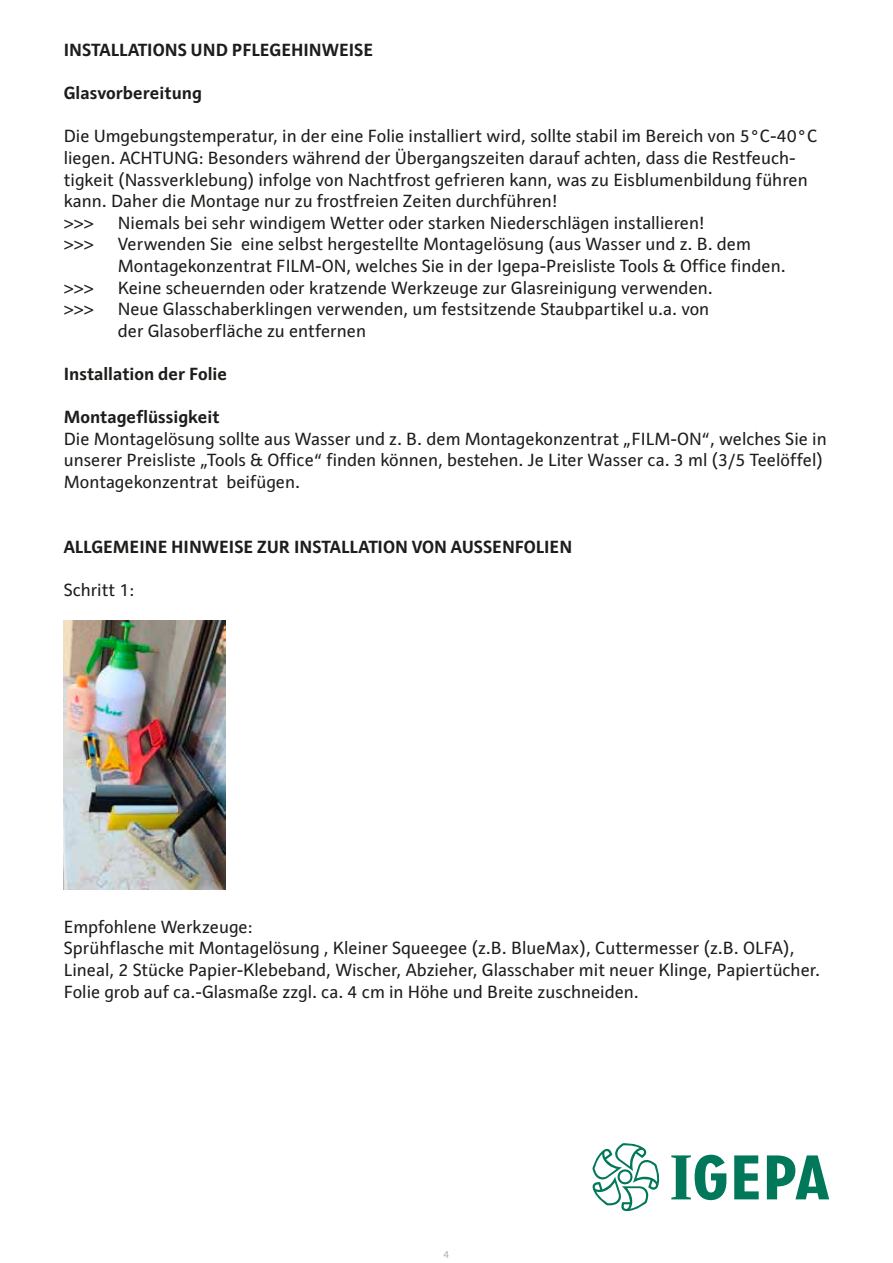
<style>
.page{position:relative;width:893px;height:1263px;background:#fff}
.page>*{position:absolute;margin:0;border:0;box-sizing:border-box;transform-origin:0 0}
.t1{font:18px/21.6px "Raldo";color:#1d1d1b}
.t2{font:700 18px "Raldo";color:#1d1d1b}
.t3{font:10.5px "Raldo";color:#b2b2b2}
.s1{font-weight:700}
</style>
<div class="page">
<svg style="left:592px;top:1143px;width:68px;height:68px"></svg>
<svg style="left:734px;top:1155px;width:25px;height:44px"></svg>
<svg style="left:767px;top:1155px;width:62px;height:44px"></svg>
<svg style="left:671px;top:1155px;width:55px;height:45px"></svg>
<img style="left:64px;top:621px;width:161px;height:268px">
<p class="t2" style="left:64px;top:39px;width:311px">INSTALLATIONS UND PFLEGEHINWEISE</p>
<p class="t2" style="left:64px;top:82px;width:140px">GLASVORBEREITUNG</p>
<p class="t1" style="left:64px;top:126px;width:755px">Die Umgebungstemperatur, in der eine Folie installiert wird, sollte stabil im Bereich von 5°C-40°C liegen. ACHTUNG: Besonders während der Übergangszeiten darauf achten, dass die Restfeuch&shy;tigkeit (Nassverklebung) infolge von Nachtfrost gefrieren kann, was zu Eisblumenbildung führen kann. Daher die Montage nur zu frostfreien Zeiten durchführen!<br>&gt;&gt;&gt;</p>
<p class="t1" style="left:118px;top:212px;width:588px">Niemals bei sehr windigem Wetter oder starken Niederschlägen installieren!</p>
<p class="t1" style="left:64px;top:234px;width:32px">&gt;&gt;&gt;</p>
<p class="t1" style="left:118px;top:234px;width:669px">Verwenden Sie eine selbst hergestellte Montagelösung (aus Wasser und z. B. dem<br>Montagekonzentrat FILM-ON, welches Sie in der Igepa-Preisliste Tools &amp; Office finden.</p>
<p class="t1" style="left:64px;top:277px;width:32px">&gt;&gt;&gt;</p>
<p class="t1" style="left:118px;top:277px;width:597px">Keine scheuernden oder kratzende Werkzeuge zur Glasreinigung verwenden.</p>
<p class="t1" style="left:64px;top:298px;width:32px">&gt;&gt;&gt;</p>
<p class="t1" style="left:118px;top:298px;width:593px">Neue Glasschaberklingen verwenden, um festsitzende Staubpartikel u.a. von der Glasoberfläche zu entfernen</p>
<p class="t2" style="left:64px;top:363px;width:165px">INSTALLATION DER FOLIE</p>
<p class="t1" style="left:64px;top:406px;width:764px"><span class="s1">MONTAGEFLÜSSIGKEIT<br></span>Die Montagelösung sollte aus Wasser und z. B. dem Montagekonzentrat „FILM-ON“, welches Sie in unserer Preisliste „Tools &amp; Office“ finden können, bestehen. Je Liter Wasser ca. 3 ml (3/5 Teelöffel)<br>Montagekonzentrat beifügen.</p>
<p class="t2" style="left:64px;top:536px;width:23px">ALLGEMEINE</p>
<p class="t2" style="left:171px;top:536px;width:24px">HINWEISE</p>
<p class="t2" style="left:257px;top:536px;width:12px">ZUR</p>
<p class="t2" style="left:294px;top:536px;width:17px">INSTALLATION</p>
<p class="t2" style="left:412px;top:536px;width:13px">VON</p>
<p class="t2" style="left:451px;top:536px;width:52px">AUSSENFOLIEN</p>
<p class="t1" style="left:64px;top:579px;width:72px">Schritt 1:</p>
<p class="t1" style="left:64px;top:916px;width:758px">Empfohlene Werkzeuge:<br>Sprühflasche mit Montagelösung , Kleiner Squeegee (z.B. BlueMax), Cuttermesser (z.B. OLFA), Lineal, 2 Stücke Papier-Klebeband, Wischer, Abzieher, Glasschaber mit neuer Klinge, Papiertücher.<br>Folie grob auf ca.-Glasmaße zzgl. ca. 4 cm in Höhe und Breite zuschneiden.</p>
<p class="t3" style="left:444px;top:1248px;width:7px">4</p>
</div>
